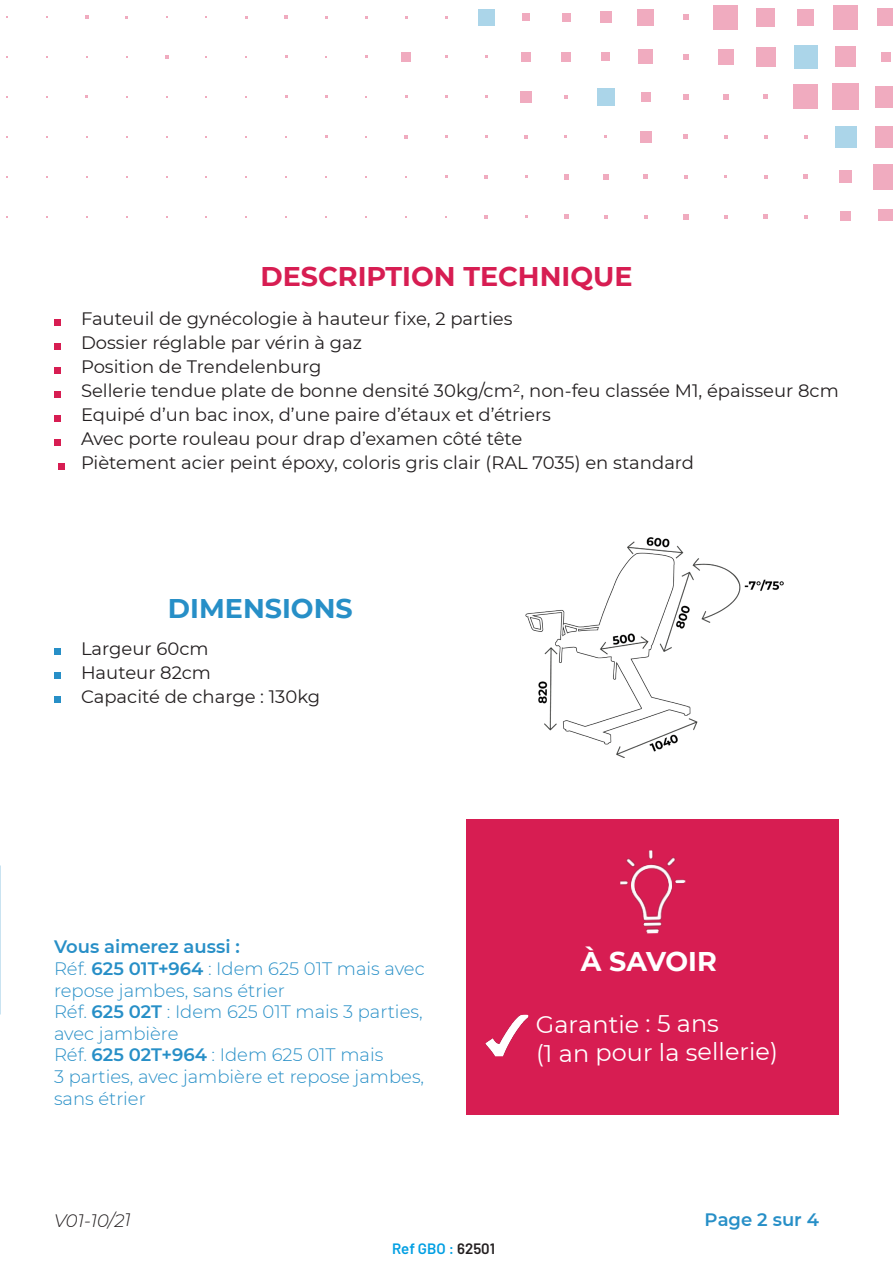
<style>
.page{position:relative;width:893px;height:1263px;background:#fff}
.page>*{position:absolute;margin:0;border:0;box-sizing:border-box;transform-origin:0 0}
.t1{font:700 27px "Montserrat";color:#d71d52}
.t2{font:700 27px "Montserrat";color:#278fc7}
.t3{font:700 27px "Montserrat";letter-spacing:-.005em;color:#fff}
.t4{font:24px/28px "Montserrat";letter-spacing:-.005em;color:#fff}
.t5{font:18px/24px "Montserrat";color:#231f20}
.t6{font:300 18px/21.6px "Montserrat";color:#278fc7}
.t7{font:italic 300 18px "Montserrat";letter-spacing:-.005em;color:#231f20}
.t8{font:600 18px "Montserrat";color:#278fc7}
.t9{font:600 15px "Barlow";color:#009fe3}
.s1{font-weight:600}
.s2{color:#231f20}
</style>
<div class="page">
<div style="left:878px;top:209px;width:14px;height:12px;background:#f0abbf"></div>
<div style="left:873px;top:164px;width:19px;height:25px;background:#f0abbf"></div>
<div style="left:875px;top:126px;width:17px;height:21px;background:#f0abbf"></div>
<div style="left:875px;top:86px;width:17px;height:22px;background:#f0abbf"></div>
<div style="left:881px;top:52px;width:9px;height:10px;background:#f0abbf"></div>
<div style="left:877px;top:8px;width:15px;height:18px;background:#f0abbf"></div>
<div style="left:840px;top:212px;width:11px;height:9px;background:#f0abbf"></div>
<div style="left:839px;top:171px;width:13px;height:12px;background:#f0abbf"></div>
<div style="left:835px;top:126px;width:21px;height:22px;background:#abd5e9"></div>
<div style="left:832px;top:84px;width:27px;height:26px;background:#f0abbf"></div>
<div style="left:835px;top:47px;width:21px;height:20px;background:#f0abbf"></div>
<div style="left:833px;top:5px;width:25px;height:24px;background:#f0abbf"></div>
<svg style="left:804px;top:215px;width:4px;height:4px"></svg>
<svg style="left:803px;top:175px;width:5px;height:4px"></svg>
<svg style="left:804px;top:135px;width:4px;height:4px"></svg>
<div style="left:793px;top:84px;width:25px;height:25px;background:#f0abbf"></div>
<div style="left:794px;top:45px;width:23px;height:24px;background:#abd5e9"></div>
<div style="left:797px;top:9px;width:17px;height:16px;background:#f0abbf"></div>
<svg style="left:763px;top:214px;width:5px;height:5px"></svg>
<svg style="left:764px;top:175px;width:4px;height:4px"></svg>
<svg style="left:764px;top:135px;width:4px;height:4px"></svg>
<svg style="left:764px;top:95px;width:4px;height:4px"></svg>
<div style="left:756px;top:47px;width:20px;height:20px;background:#f0abbf"></div>
<div style="left:756px;top:8px;width:19px;height:18px;background:#f0abbf"></div>
<svg style="left:724px;top:215px;width:3px;height:4px"></svg>
<svg style="left:724px;top:135px;width:3px;height:4px"></svg>
<svg style="left:723px;top:94px;width:5px;height:6px"></svg>
<div style="left:718px;top:49px;width:15px;height:16px;background:#f0abbf"></div>
<div style="left:713px;top:5px;width:25px;height:24px;background:#f0abbf"></div>
<svg style="left:683px;top:214px;width:5px;height:5px"></svg>
<svg style="left:684px;top:175px;width:4px;height:4px"></svg>
<svg style="left:684px;top:135px;width:4px;height:4px"></svg>
<svg style="left:683px;top:94px;width:5px;height:6px"></svg>
<svg style="left:683px;top:54px;width:5px;height:5px"></svg>
<svg style="left:683px;top:14px;width:6px;height:6px"></svg>
<svg style="left:644px;top:215px;width:4px;height:4px"></svg>
<svg style="left:644px;top:175px;width:4px;height:4px"></svg>
<div style="left:640px;top:131px;width:11px;height:11px;background:#f0abbf"></div>
<div style="left:641px;top:92px;width:9px;height:9px;background:#f0abbf"></div>
<div style="left:639px;top:50px;width:14px;height:14px;background:#f0abbf"></div>
<div style="left:638px;top:9px;width:16px;height:16px;background:#f0abbf"></div>
<svg style="left:604px;top:215px;width:4px;height:4px"></svg>
<svg style="left:603px;top:174px;width:6px;height:5px"></svg>
<div style="left:597px;top:88px;width:18px;height:18px;background:#abd5e9"></div>
<div style="left:602px;top:53px;width:8px;height:8px;background:#f0abbf"></div>
<div style="left:600px;top:11px;width:11px;height:12px;background:#f0abbf"></div>
<svg style="left:564px;top:214px;width:4px;height:5px"></svg>
<svg style="left:564px;top:174px;width:4px;height:5px"></svg>
<svg style="left:564px;top:95px;width:4px;height:4px"></svg>
<div style="left:561px;top:52px;width:9px;height:9px;background:#f0abbf"></div>
<div style="left:562px;top:13px;width:8px;height:8px;background:#f0abbf"></div>
<svg style="left:524px;top:135px;width:4px;height:3px"></svg>
<div style="left:520px;top:91px;width:12px;height:11px;background:#f0abbf"></div>
<div style="left:521px;top:52px;width:10px;height:10px;background:#f0abbf"></div>
<div style="left:522px;top:13px;width:8px;height:8px;background:#f0abbf"></div>
<svg style="left:484px;top:215px;width:4px;height:4px"></svg>
<svg style="left:484px;top:175px;width:4px;height:3px"></svg>
<div style="left:478px;top:9px;width:16px;height:16px;background:#abd5e9"></div>
<svg style="left:404px;top:135px;width:4px;height:4px"></svg>
<div style="left:401px;top:52px;width:10px;height:10px;background:#f0abbf"></div>
<svg style="left:285px;top:15px;width:3px;height:4px"></svg>
<svg style="left:165px;top:55px;width:3px;height:4px"></svg>
<svg style="left:85px;top:15px;width:3px;height:4px"></svg>
<div style="left:54px;top:648px;width:6px;height:7px;background:#278fc7"></div>
<div style="left:54px;top:672px;width:6px;height:7px;background:#278fc7"></div>
<div style="left:54px;top:696px;width:6px;height:7px;background:#278fc7"></div>
<svg style="left:54px;top:319px;width:6px;height:6px"></svg>
<svg style="left:54px;top:343px;width:6px;height:6px"></svg>
<svg style="left:54px;top:367px;width:6px;height:6px"></svg>
<svg style="left:54px;top:391px;width:6px;height:6px"></svg>
<svg style="left:54px;top:415px;width:6px;height:6px"></svg>
<svg style="left:54px;top:439px;width:6px;height:6px"></svg>
<svg style="left:59px;top:463px;width:6px;height:6px"></svg>
<div style="left:467px;top:820px;width:372px;height:295px;background:#d71d52"></div>
<img style="left:485px;top:1015px;width:43px;height:41px">
<img style="left:620px;top:850px;width:66px;height:84px">
<img style="left:525px;top:537px;width:259px;height:220px">
<h1 class="t1" style="left:260px;top:256px;width:374px">DESCRIPTION TECHNIQUE</h1>
<p class="t5" style="left:81px;top:306px;width:759px">Fauteuil de gynécologie à hauteur fixe, 2 parties<br>Dossier réglable par vérin à gaz<br>Position de Trendelenburg<br>Sellerie tendue plate de bonne densité 30kg/cm2, non-feu classée M1, épaisseur 8cm Equipé d’un bac inox, d’une paire d’étaux et d’étriers<br>Avec porte rouleau pour drap d’examen côté tête<br>Piètement acier peint époxy, coloris gris clair (RAL 7035) en standard</p>
<h1 class="t2" style="left:168px;top:589px;width:186px">DIMENSIONS</h1>
<p class="t5" style="left:81px;top:636px;width:241px">Largeur 60cm<br>Hauteur 82cm<br>Capacité de charge : 130kg</p>
<p class="t6" style="left:54px;top:935px;width:372px"><span class="s1">Vous aimerez aussi :<br></span>Réf. <span class="s1">625 01T+964</span> : Idem 625 01T mais avec repose jambes, sans étrier<br>Réf. <span class="s1">625 02T</span> : Idem 625 01T mais 3 parties, avec jambière<br>Réf. <span class="s1">625 02T+964</span> : Idem 625 01T mais<br>3 parties, avec jambière et repose jambes, sans étrier</p>
<h1 class="t3" style="left:581px;top:942px;width:138px">À SAVOIR</h1>
<h2 class="t4" style="left:536px;top:1009px;width:244px">Garantie : 5 ans<br>(1 an pour la sellerie)</h2>
<p class="t7" style="left:54px;top:1208px;width:78px">V01-10/21</p>
<p class="t8" style="left:705px;top:1207px;width:116px">Page 2 sur 4</p>
<p class="t9" style="left:392px;top:1237px;width:105px">Ref GBO : <span class="s2">62501</span></p>
</div>
